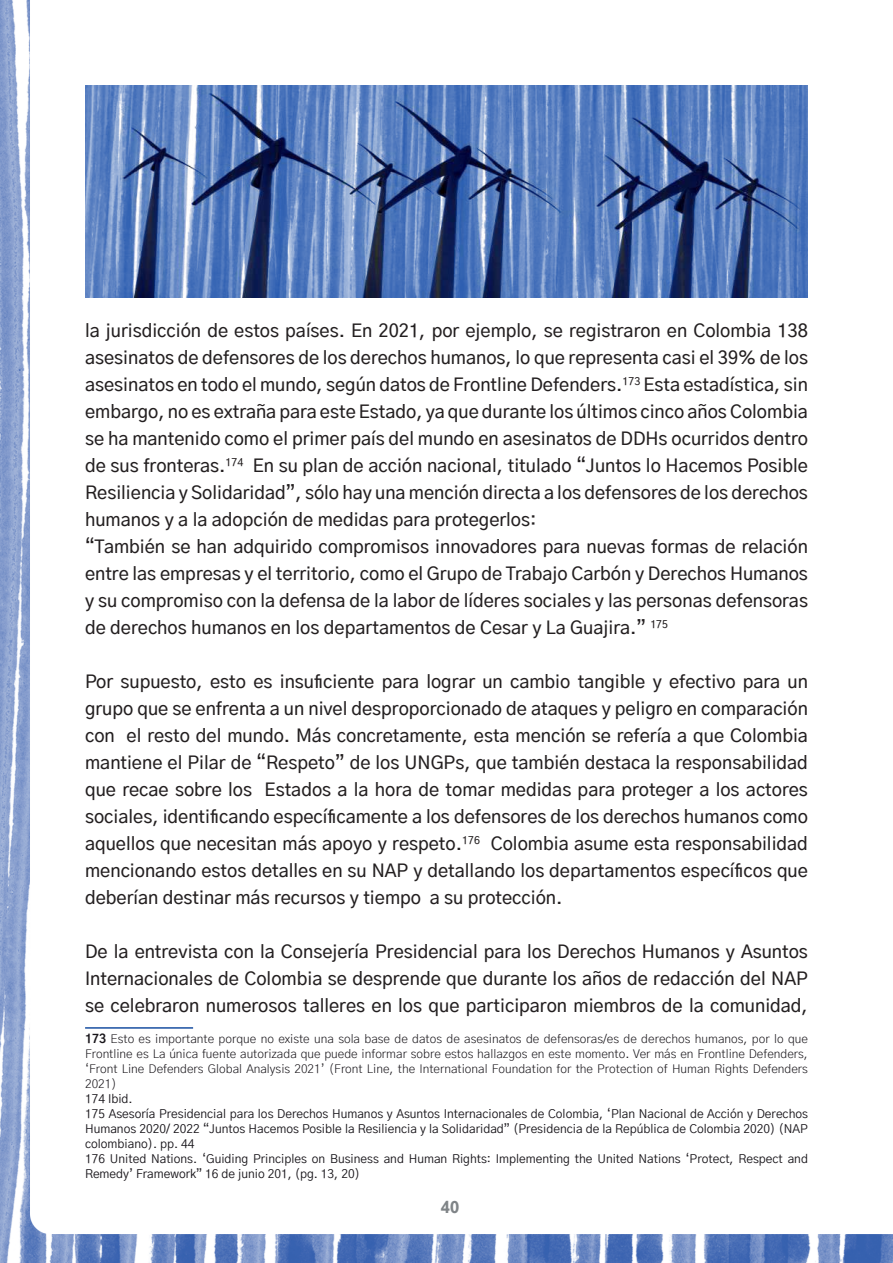
<style>
.page{position:relative;width:893px;height:1263px;background:#fff}
.page>*{position:absolute;margin:0;border:0;box-sizing:border-box;transform-origin:0 0}
.t1{font:500 18px/27px "Gothic A1";color:#231f20;text-align:justify}
.t2{font:900 15px "Gothic A1";color:#7f8487}
.t3{font:12px/15px "Gothic A1";color:#171419}
.t4{font:300 12px/15px "Gothic A1";color:#171419;text-align:justify}
.s1{font-weight:700}
</style>
<div class="page">
<img style="left:0;top:0;width:893px;height:1263px">
<img style="left:85px;top:85px;width:723px;height:212px">
<hr style="left:85px;top:1027px;width:108px;height:2px;background:#184ea1">
<p class="t1" style="left:85px;top:316px;width:724px;text-align:left">la jurisdicción de estos países. En 2021, por ejemplo, se registraron en Colombia 138 asesinatos de defensores de los derechos humanos, lo que representa casi el 39% de los asesinatos en todo el mundo, según datos de Frontline Defenders.<sup>173</sup> Esta estadística, sin embargo, no es extraña para este Estado, ya que durante los últimos cinco años Colombia se ha mantenido como el primer país del mundo en asesinatos de DDHs ocurridos dentro de sus fronteras.<sup>174</sup> En su plan de acción nacional, titulado “Juntos lo Hacemos Posible Resiliencia y Solidaridad”, sólo hay una mención directa a los defensores de los derechos humanos y a la adopción de medidas para protegerlos:<br>“También se han adquirido compromisos innovadores para nuevas formas de relación entre las empresas y el territorio, como el Grupo de Trabajo Carbón y Derechos Humanos y su compromiso con la defensa de la labor de líderes sociales y las personas defensoras de derechos humanos en los departamentos de Cesar y La Guajira.” <sup>175</sup></p>
<p class="t1" style="left:85px;top:667px;width:724px">Por supuesto, esto es insuficiente para lograr un cambio tangible y efectivo para un grupo que se enfrenta a un nivel desproporcionado de ataques y peligro en comparación con el resto del mundo. Más concretamente, esta mención se refería a que Colombia mantiene el Pilar de “Respeto” de los UNGPs, que también destaca la responsabilidad que recae sobre los Estados a la hora de tomar medidas para proteger a los actores sociales, identificando específicamente a los defensores de los derechos humanos como aquellos que necesitan más apoyo y respeto.<sup>176</sup> Colombia asume esta responsabilidad mencionando estos detalles en su NAP y detallando los departamentos específicos que deberían destinar más recursos y tiempo a su protección.</p>
<p class="t1" style="left:85px;top:937px;width:724px">De la entrevista con la Consejería Presidencial para los Derechos Humanos y Asuntos Internacionales de Colombia se desprende que durante los años de redacción del NAP se celebraron numerosos talleres en los que participaron miembros de la comunidad,</p>
<p class="t4" style="left:85px;top:1031px;width:724px"><span class="s1">173</span> Esto es importante porque no existe una sola base de datos de asesinatos de defensoras/es de derechos humanos, por lo que Frontline es La única fuente autorizada que puede informar sobre estos hallazgos en este momento. Ver más en Frontline Defenders, ‘Front Line Defenders Global Analysis 2021’ (Front Line, the International Foundation for the Protection of Human Rights Defenders 2021)</p>
<p class="t3" style="left:85px;top:1091px;width:724px">174 Ibid.<br>175 Asesoría Presidencial para los Derechos Humanos y Asuntos Internacionales de Colombia, ‘Plan Nacional de Acción y Derechos Humanos 2020/ 2022 “Juntos Hacemos Posible la Resiliencia y la Solidaridad” (Presidencia de la República de Colombia 2020) (NAP colombiano). pp. 44<br>176 United Nations. ‘Guiding Principles on Business and Human Rights: Implementing the United Nations ‘Protect, Respect and Remedy’ Framework” 16 de junio 201, (pg. 13, 20)</p>
<p class="t2" style="left:441px;top:1195px;width:20px">40</p>
</div>
